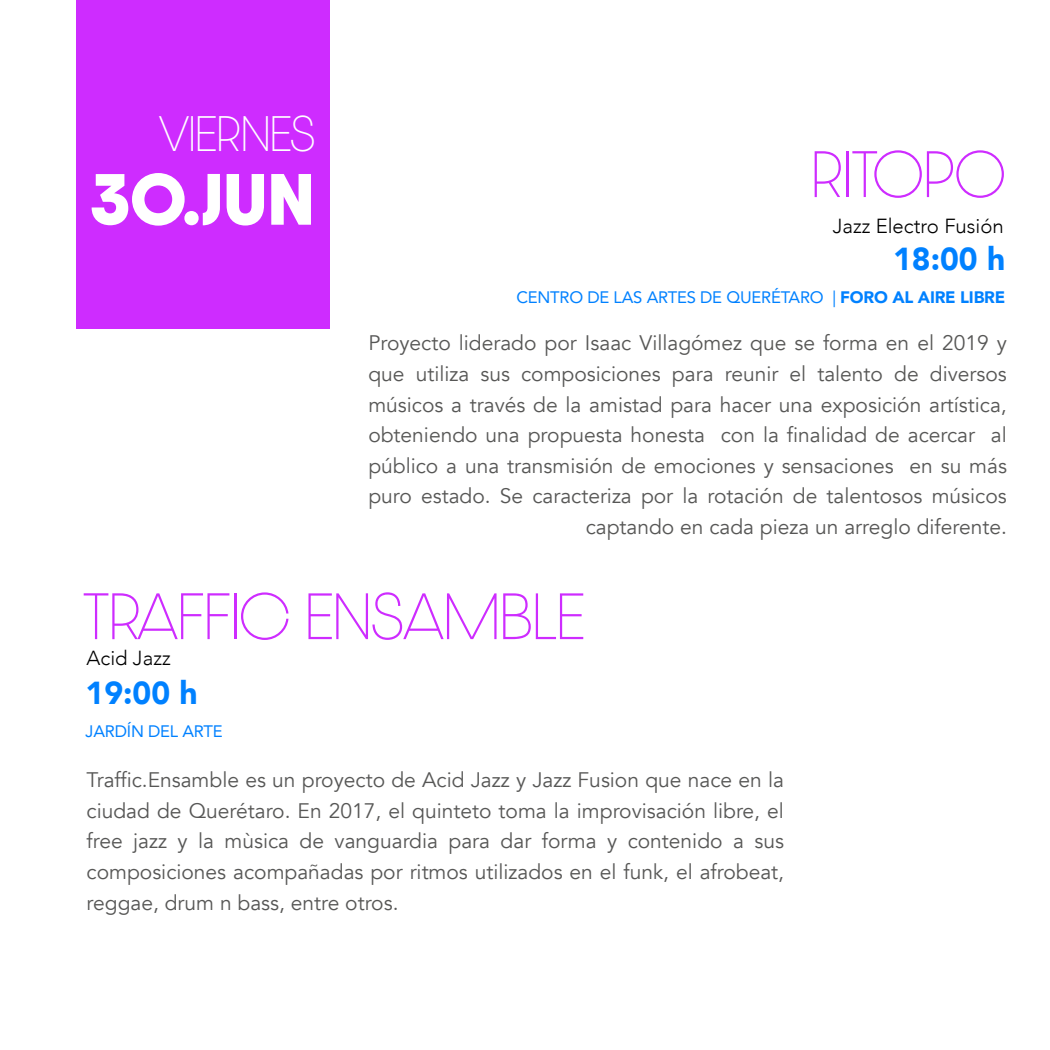
<style>
.page{position:relative;width:1050px;height:1050px;background:#fff}
.page>*{position:absolute;margin:0;border:0;box-sizing:border-box;transform-origin:0 0}
.t1{font:700 61.51px "Dazzle Unicase";color:#fff}
.t2{font:100 55.56px "Dazzle Unicase";color:#ce2cff}
.t3{font:100 42.35px "Dazzle Unicase";color:#fff}
.t4{font:900 31.76px "Avenir";color:#0081ff}
.t5{font:21px/30.6px "Avenir";color:#575756;text-align:right}
.t6{font:300 20.39px "Avenir";color:#000}
.t7{font:16.62px "Avenir";letter-spacing:-.015em;color:#0081ff}
.s1{font-weight:900}
</style>
<div class="page">
<div style="left:76px;top:0;width:254px;height:328px;background:#ce2cff"></div>
<h3 class="t3" style="left:159px;top:103px;width:157px">VIERNES</h3>
<h1 class="t1" style="left:91px;top:152px;width:226px">30.jun</h1>
<h2 class="t2" style="left:811px;top:135px;width:196px">RITOPO</h2>
<p class="t6" style="left:833px;top:214px;width:173px">Jazz Electro Fusión</p>
<h3 class="t4" style="left:893px;top:232px;width:114px">18:00 h</h3>
<p class="t7" style="left:516px;top:284px;width:490px">CENTRO DE LAS ARTES DE QUERÉTARO | <span class="s1">FORO AL AIRE LIBRE</span></p>
<p class="t5" style="left:368px;top:328px;width:640px">Proyecto liderado por Isaac Villagómez que se forma en el 2019 y que utiliza sus composiciones para reunir el talento de diversos músicos a través de la amistad para hacer una exposición artística, obteniendo una propuesta honesta con la finalidad de acercar al público a una transmisión de emociones y sensaciones en su más puro estado. Se caracteriza por la rotación de talentosos músicos captando en cada pieza un arreglo diferente.</p>
<h2 class="t2" style="left:83px;top:577px;width:503px">TRAFFIC ENSAMBLE</h2>
<p class="t6" style="left:87px;top:646px;width:86px">Acid Jazz</p>
<h3 class="t4" style="left:86px;top:666px;width:114px">19:00 h</h3>
<p class="t7" style="left:86px;top:718px;width:139px">JARDÍN DEL ARTE</p>
<p class="t5" style="left:87px;top:765px;width:699px;text-align:justify">Traffic.Ensamble es un proyecto de Acid Jazz y Jazz Fusion que nace en la ciudad de Querétaro. En 2017, el quinteto toma la improvisación libre, el free jazz y la mùsica de vanguardia para dar forma y contenido a sus composiciones acompañadas por ritmos utilizados en el funk, el afrobeat, reggae, drum n bass, entre otros.</p>
</div>
